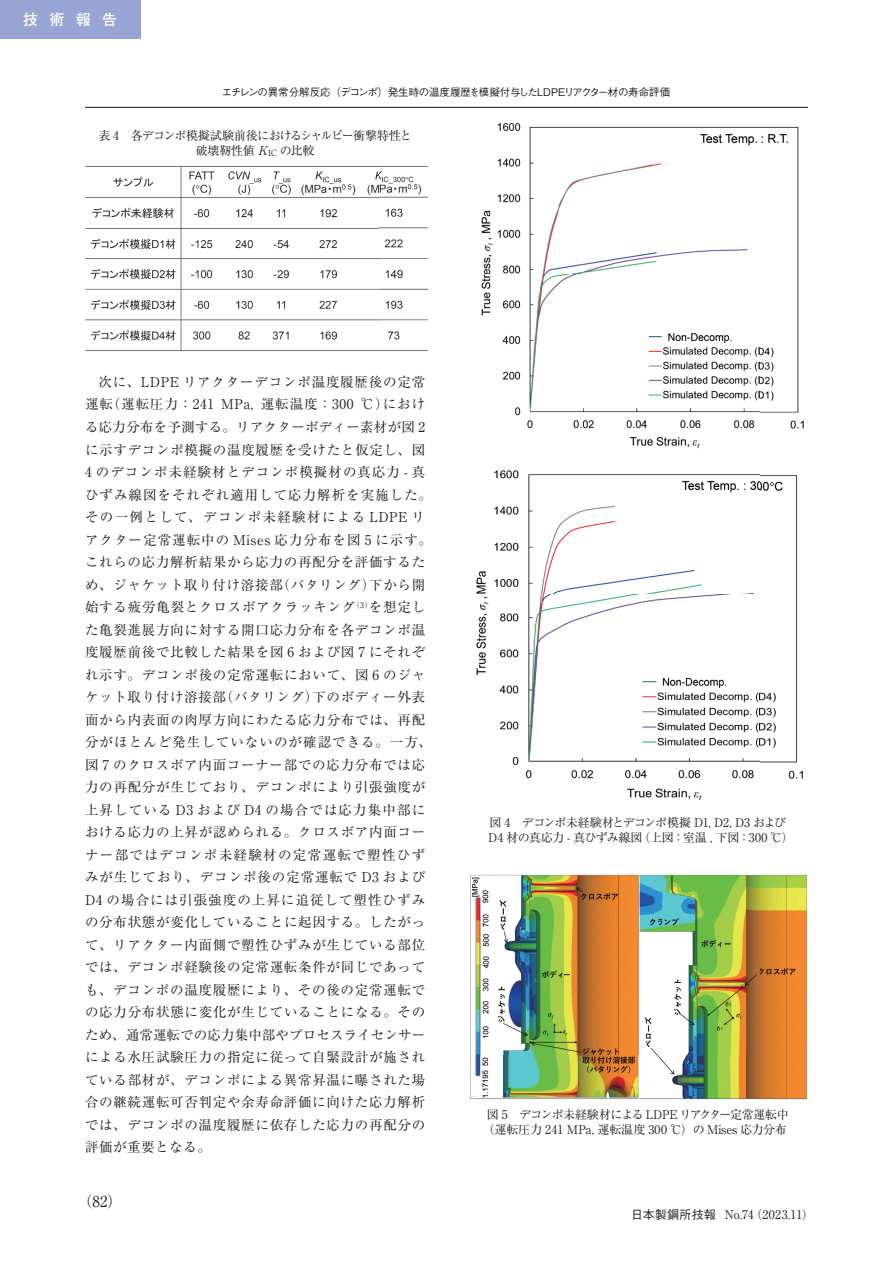
<style>
.page{position:relative;width:893px;height:1263px;background:#fff}
.page>*{position:absolute;margin:0;border:0;box-sizing:border-box;transform-origin:0 0}
.t1{font:700 15px "Futo Go B101 Pro";color:#fff}
.t2{font:15px "Ryumin Pro";color:#231f20}
.t3{font:13.5px/22.5px "Ryumin Pro";letter-spacing:.055em;color:#231f20}
.t4{font:12px/15px "Ryumin Pro";letter-spacing:-.03em;color:#231f20;text-align:center}
.t5{font:12px "Ryumin Pro";letter-spacing:.005em;color:#231f20}
.t6{font:500 10.5px "Gothic BBB Pro";letter-spacing:-.05em;color:#231f20}
.s1{font-family:"Gothic BBB Pro";font-weight:500}
</style>
<div class="page">
<div style="left:0;top:0;width:140px;height:38px;background:#98a4d3"></div>
<hr style="left:85px;top:107px;width:723px;height:1px;background:#231f20">
<img style="left:85px;top:166px;width:344px;height:185px">
<img style="left:476px;top:123px;width:328px;height:677px">
<img style="left:470px;top:874px;width:338px;height:226px">
<p class="t1" style="left:23px;top:7px;width:95px">技術報告</p>
<p class="t6" style="left:222px;top:84px;width:450px">エチレンの異常分解反応（デコンポ）発生時の温度履歴を模擬付与したＬＤＰＥリアクター材の寿命評価</p>
<p class="t4" style="left:98px;top:127px;width:315px">表 4　各デコンポ模擬試験前後におけるシャルピー衝撃特性と破壊靭性値 K<sub>IC</sub> の比較</p>
<p class="t3" style="left:85px;top:370px;width:348px;text-indent:14px">次に、LDPE リアクターデコンポ温度履歴後の定常運転（運転圧力：241 MPa, 運転温度：300 ℃）における応力分布を予測する。リアクターボディー素材が図 2に示すデコンポ模擬の温度履歴を受けたと仮定し、図<br>4 のデコンポ未経験材とデコンポ模擬材の真応力 - 真ひずみ線図をそれぞれ適用して応力解析を実施した。その一例として、デコンポ未経験材による LDPE リアクター定常運転中の Mises 応力分布を図 5 に示す。これらの応力解析結果から応力の再配分を評価するため、ジャケット取り付け溶接部（バタリング）下から開始する疲労亀裂とクロスボアクラッキング<sup>（3）</sup>を想定した亀裂進展方向に対する開口応力分布を各デコンポ温度履歴前後で比較した結果を図 6 および図 7 にそれぞれ示す。デコンポ後の定常運転において、図 6 のジャケット取り付け溶接部（バタリング）下のボディー外表面から内表面の肉厚方向にわたる応力分布では、再配分がほとんど発生していないのが確認できる。一方、図 7 のクロスボア内面コーナー部での応力分布では応力の再配分が生じており、デコンポにより引張強度が上昇している D3 および D4 の場合では応力集中部における応力の上昇が認められる。クロスボア内面コーナー部ではデコンポ未経験材の定常運転で塑性ひずみが生じており、デコンポ後の定常運転で D3 および<br>D4 の場合には引張強度の上昇に追従して塑性ひずみの分布状態が変化していることに起因する。したがって、リアクター内面側で塑性ひずみが生じている部位では、デコンポ経験後の定常運転条件が同じであっても、デコンポの温度履歴により、その後の定常運転での応力分布状態に変化が生じていることになる。そのため、通常運転での応力集中部やプロセスライセンサーによる水圧試験圧力の指定に従って自緊設計が施されている部材が、デコンポによる異常昇温に曝された場合の継続運転可否判定や余寿命評価に向けた応力解析では、デコンポの温度履歴に依存した応力の再配分の評価が重要となる。</p>
<p class="t2" style="left:78px;top:1190px;width:46px">（82）</p>
<p class="t4" style="left:488px;top:814px;width:307px;text-align:left">図 4　デコンポ未経験材とデコンポ模擬 D1, D2, D3 および<br>D4 材の真応力 - 真ひずみ線図（上図：室温 , 下図：300 ℃）</p>
<p class="t4" style="left:483px;top:1106px;width:307px">図 5　デコンポ未経験材による LDPE リアクター定常運転中（運転圧力 241 MPa, 運転温度 300 ℃）の Mises 応力分布</p>
<p class="t5" style="left:631px;top:1205px;width:184px"><span class="s1">日本製鋼所技報</span> No.74（2023.11）</p>
</div>
